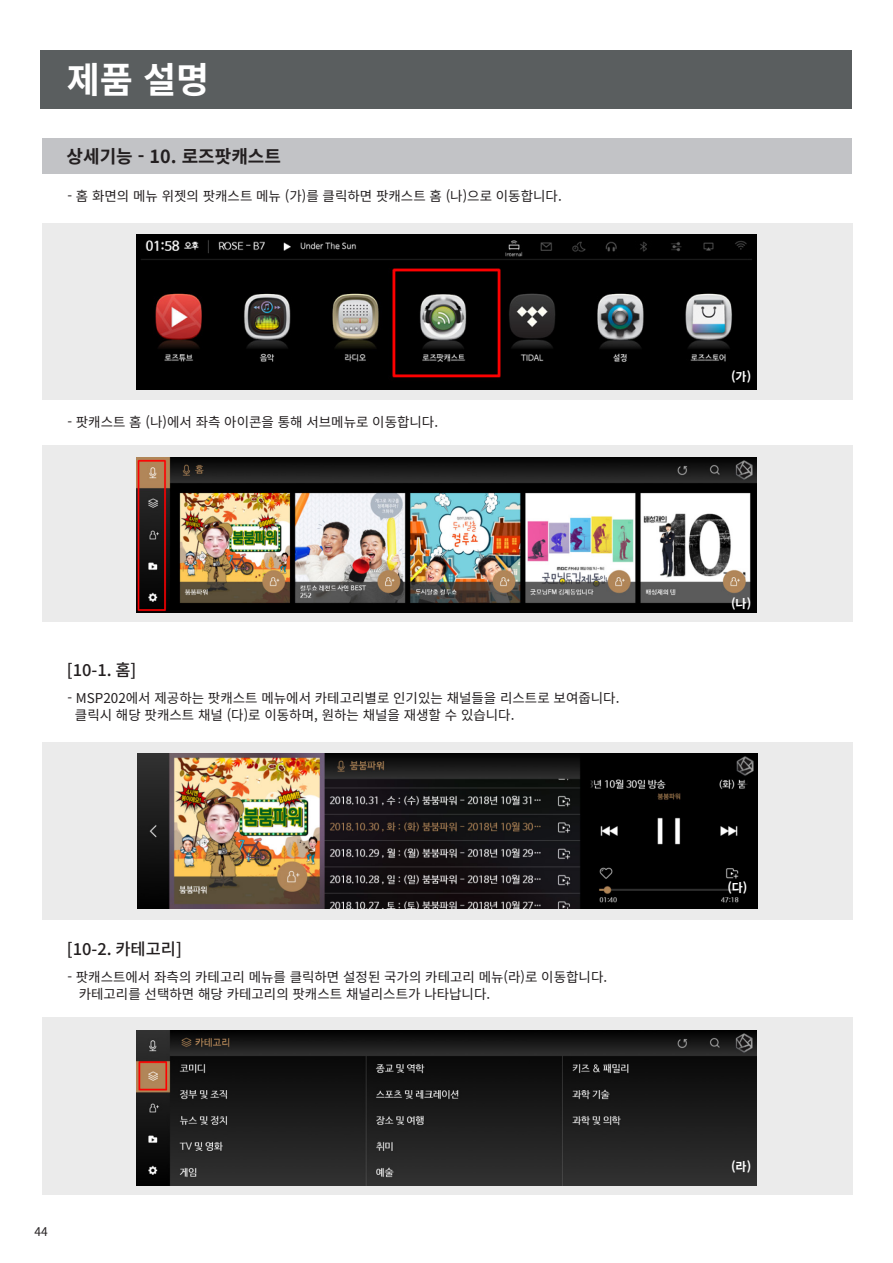
<style>
.page{position:relative;width:893px;height:1263px;background:#fff}
.page>*{position:absolute;margin:0;border:0;box-sizing:border-box;transform-origin:0 0}
.t1{font:700 36px "Noto Sans CJ Kkr";color:#fff}
.t2{font:700 18px "Noto Sans CJ Kkr";color:#231f20}
.t3{font:500 16.5px "Noto Sans CJ Kkr";color:#231f20}
.t4{font:13.5px/16.5px "Noto Sans CJ Kkr";color:#231f20}
.t5{font:700 12px "Noto Sans CJ Kkr";color:#fff}
.t6{font:12px "Noto Sans CJ Kkr";color:#231f20}
</style>
<div class="page">
<div style="left:41px;top:51px;width:811px;height:58px;background:#5a5e5f"></div>
<div style="left:42px;top:1018px;width:810px;height:177px;background:#ebebeb"></div>
<div style="left:42px;top:742px;width:810px;height:178px;background:#ebebeb"></div>
<div style="left:42px;top:223px;width:810px;height:177px;background:#ebebeb"></div>
<img style="left:137px;top:235px;width:619px;height:154px">
<img style="left:137px;top:753px;width:620px;height:155px">
<img style="left:137px;top:1030px;width:619px;height:155px">
<div style="left:42px;top:139px;width:809px;height:35px;background:#c2c3c6"></div>
<div style="left:42px;top:446px;width:810px;height:176px;background:#ebebeb"></div>
<img style="left:137px;top:457px;width:619px;height:155px">
<h1 class="t1" style="left:67px;top:60px;width:144px">제품 설명</h1>
<h2 class="t2" style="left:67px;top:146px;width:216px">상세기능 - 10. 로즈팟캐스트</h2>
<p class="t4" style="left:67px;top:188px;width:496px">- 홈 화면의 메뉴 위젯의 팟캐스트 메뉴 (가)를 클릭하면 팟캐스트 홈 (나)으로 이동합니다.</p>
<p class="t4" style="left:67px;top:414px;width:372px">- 팟캐스트 홈 (나)에서 좌측 아이콘을 통해 서브메뉴로 이동합니다.</p>
<p class="t3" style="left:67px;top:661px;width:71px">[10-1. 홈]</p>
<p class="t4" style="left:75px;top:690px;width:546px;text-indent:-8px">- MSP202에서 제공하는 팟캐스트 메뉴에서 카테고리별로 인기있는 채널들을 리스트로 보여줍니다. 클릭시 해당 팟캐스트 채널 (다)로 이동하며, 원하는 채널을 재생할 수 있습니다.</p>
<p class="t3" style="left:67px;top:940px;width:117px">[10-2. 카테고리]</p>
<p class="t4" style="left:79px;top:969px;width:530px;text-indent:-11px">- 팟캐스트에서 좌측의 카테고리 메뉴를 클릭하면 설정된 국가의 카테고리 메뉴(라)로 이동합니다. 카테고리를 선택하면 해당 카테고리의 팟캐스트 채널리스트가 나타납니다.</p>
<p class="t6" style="left:34px;top:1225px;width:15px">44</p>
<p class="t5" style="left:731px;top:369px;width:22px">(가)</p>
<p class="t5" style="left:731px;top:597px;width:22px">(나)</p>
<p class="t5" style="left:727px;top:881px;width:22px">(다)</p>
<p class="t5" style="left:731px;top:1160px;width:22px">(라)</p>
</div>
